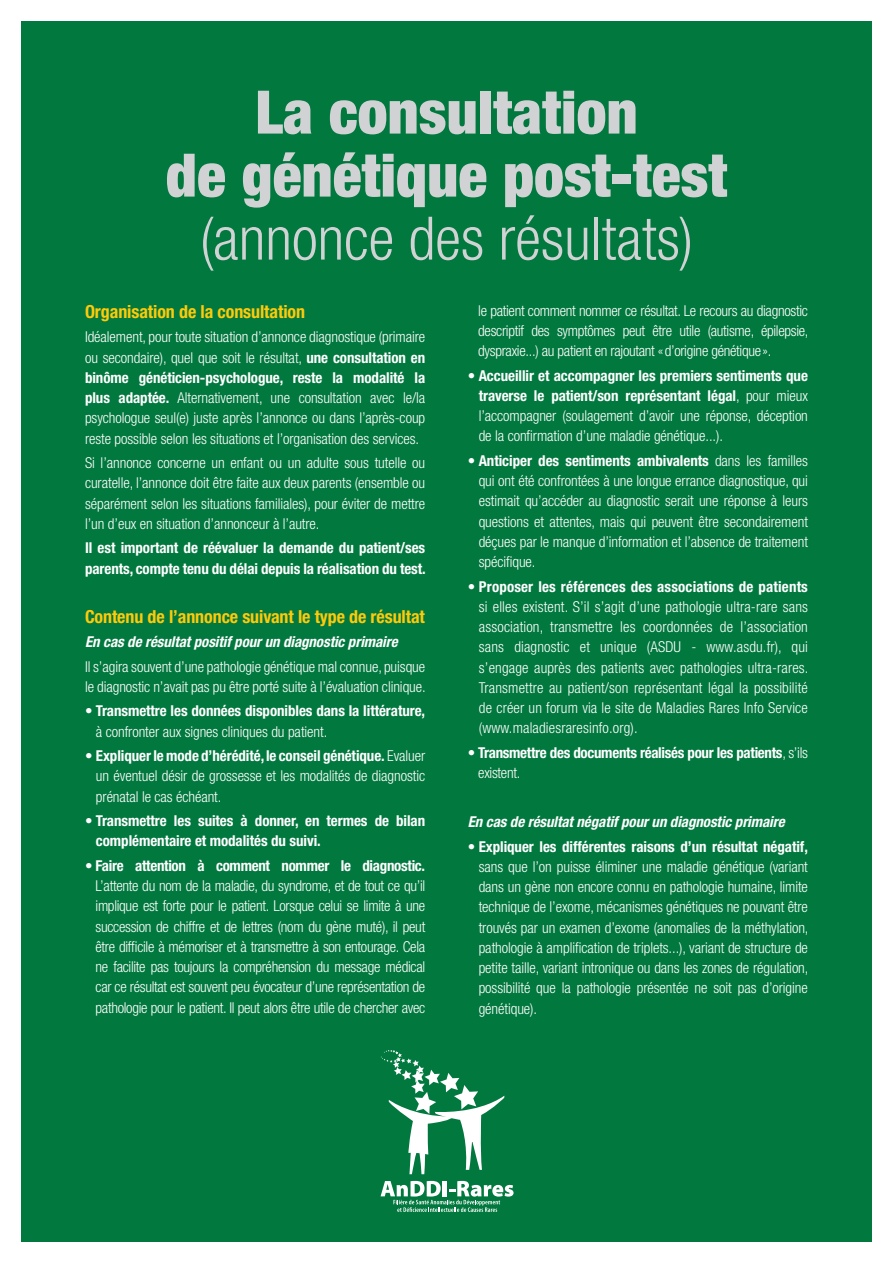
<style>
.page{position:relative;width:893px;height:1263px;background:#fff}
.page>*{position:absolute;margin:0;border:0;box-sizing:border-box;transform-origin:0 0}
.t1{font:900 condensed 60px/63px "Helvetica Neue LT";color:#d1d2d4;text-align:center}
.t2{font:300 condensed 60px "Helvetica Neue LT";color:#d1d2d4}
.t3{font:700 condensed 18px "Helvetica Neue LT";letter-spacing:-.005em;color:#feca0a}
.t4{font:300 condensed 15px/20.2px "Helvetica Neue LT";letter-spacing:-.005em;color:#fff;text-align:justify}
.t5{font:700 condensed 15px/20.2px "Helvetica Neue LT";letter-spacing:-.005em;color:#fff}
.t6{font:italic 700 condensed 15px "Helvetica Neue LT";letter-spacing:-.005em;color:#fff}
.s1{font-weight:700}
.s2{font-weight:300}
</style>
<div class="page">
<div style="left:21px;top:21px;width:851px;height:1221px;background:#00783e"></div>
<svg style="left:381px;top:1181px;width:133px;height:31px"></svg>
<svg style="left:381px;top:1050px;width:123px;height:124px"></svg>
<h1 class="t1" style="left:166px;top:80px;width:563px">La consultation<br>de génétique post-test</h1>
<h1 class="t2" style="left:200px;top:204px;width:495px">(annonce des résultats)</h1>
<p class="t3" style="left:85px;top:300px;width:222px">Organisation de la consultation</p>
<p class="t4" style="left:85px;top:327px;width:342px">Idéalement, pour toute situation d’annonce diagnostique (primaire ou secondaire), quel que soit le résultat, <span class="s1">une consultation en binôme généticien-psychologue, reste la modalité la plus adaptée.</span> Alternativement, une consultation avec le/la psychologue seul(e) juste après l’annonce ou dans l’après-coup reste possible selon les situations et l’organisation des services.</p>
<p class="t4" style="left:85px;top:453px;width:342px">Si l’annonce concerne un enfant ou un adulte sous tutelle ou curatelle, l’annonce doit être faite aux deux parents (ensemble ou séparément selon les situations familiales), pour éviter de mettre l’un d’eux en situation d’annonceur à l’autre.</p>
<p class="t5" style="left:85px;top:538px;width:342px">Il est important de réévaluer la demande du patient/ses parents, compte tenu du délai depuis la réalisation du test.</p>
<p class="t3" style="left:85px;top:605px;width:341px">Contenu de l’annonce suivant le type de résultat</p>
<p class="t6" style="left:85px;top:633px;width:314px">En cas de résultat positif pour un diagnostic primaire</p>
<p class="t4" style="left:85px;top:656px;width:342px">Il s’agira souvent d’une pathologie génétique mal connue, puisque le diagnostic n’avait pas pu être porté suite à l’évaluation clinique.</p>
<p class="t5" style="left:96px;top:701px;width:331px;text-indent:-11px"><span class="s2">•</span> Transmettre les données disponibles dans la littérature, <span class="s2">à confronter aux signes cliniques du patient.</span></p>
<p class="t4" style="left:96px;top:746px;width:331px;text-indent:-11px"><span class="s1">• Expliquer le mode d’hérédité, le conseil génétique.</span> Evaluer un éventuel désir de grossesse et les modalités de diagnostic prénatal le cas échéant.</p>
<p class="t5" style="left:96px;top:810px;width:331px;text-indent:-11px">• Transmettre les suites à donner, en termes de bilan complémentaire et modalités du suivi.</p>
<p class="t5" style="left:85px;top:855px;width:342px">• Faire attention à comment nommer le diagnostic.</p>
<p class="t4" style="left:96px;top:876px;width:331px">L’attente du nom de la maladie, du syndrome, et de tout ce qu’il implique est forte pour le patient. Lorsque celui se limite à une succession de chiffre et de lettres (nom du gène muté), il peut être difficile à mémoriser et à transmettre à son entourage. Cela ne facilite pas toujours la compréhension du message médical car ce résultat est souvent peu évocateur d’une représentation de pathologie pour le patient. Il peut alors être utile de chercher avec</p>
<p class="t4" style="left:478px;top:300px;width:332px">le patient comment nommer ce résultat. Le recours au diagnostic descriptif des symptômes peut être utile (autisme, épilepsie, dyspraxie...) au patient en rajoutant «d’origine génétique».</p>
<p class="t4" style="left:479px;top:365px;width:331px;text-indent:-11px">• <span class="s1">Accueillir et accompagner les premiers sentiments que traverse le patient/son représentant légal</span>, pour mieux l’accompagner (soulagement d’avoir une réponse, déception de la confirmation d’une maladie génétique...).</p>
<p class="t4" style="left:479px;top:450px;width:331px;text-indent:-11px">• <span class="s1">Anticiper des sentiments ambivalents</span> dans les familles qui ont été confrontées à une longue errance diagnostique, qui estimait qu’accéder au diagnostic serait une réponse à leurs questions et attentes, mais qui peuvent être secondairement déçues par le manque d’information et l’absence de traitement spécifique.</p>
<p class="t4" style="left:479px;top:576px;width:331px;text-indent:-11px">• <span class="s1">Proposer les références des associations de patients </span>si elles existent. S’il s’agit d’une pathologie ultra-rare sans association, transmettre les coordonnées de l’association sans diagnostic et unique (ASDU - www.asdu.fr), qui s’engage auprès des patients avec pathologies ultra-rares.<br>Transmettre au patient/son représentant légal la possibilité de créer un forum via le site de Maladies Rares Info Service (www.maladiesraresinfo.org).</p>
<p class="t5" style="left:478px;top:742px;width:331px;text-indent:-10px">• Transmettre des documents réalisés pour les patients<span class="s2">, s’ils existent.</span></p>
<p class="t6" style="left:468px;top:813px;width:318px">En cas de résultat négatif pour un diagnostic primaire</p>
<p class="t5" style="left:468px;top:836px;width:342px">• Expliquer les différentes raisons d’un résultat négatif,</p>
<p class="t4" style="left:479px;top:856px;width:331px">sans que l’on puisse éliminer une maladie génétique (variant dans un gène non encore connu en pathologie humaine, limite technique de l’exome, mécanismes génétiques ne pouvant être trouvés par un examen d’exome (anomalies de la méthylation, pathologie à amplification de triplets...), variant de structure de petite taille, variant intronique ou dans les zones de régulation, possibilité que la pathologie présentée ne soit pas d’origine génétique).</p>
</div>
